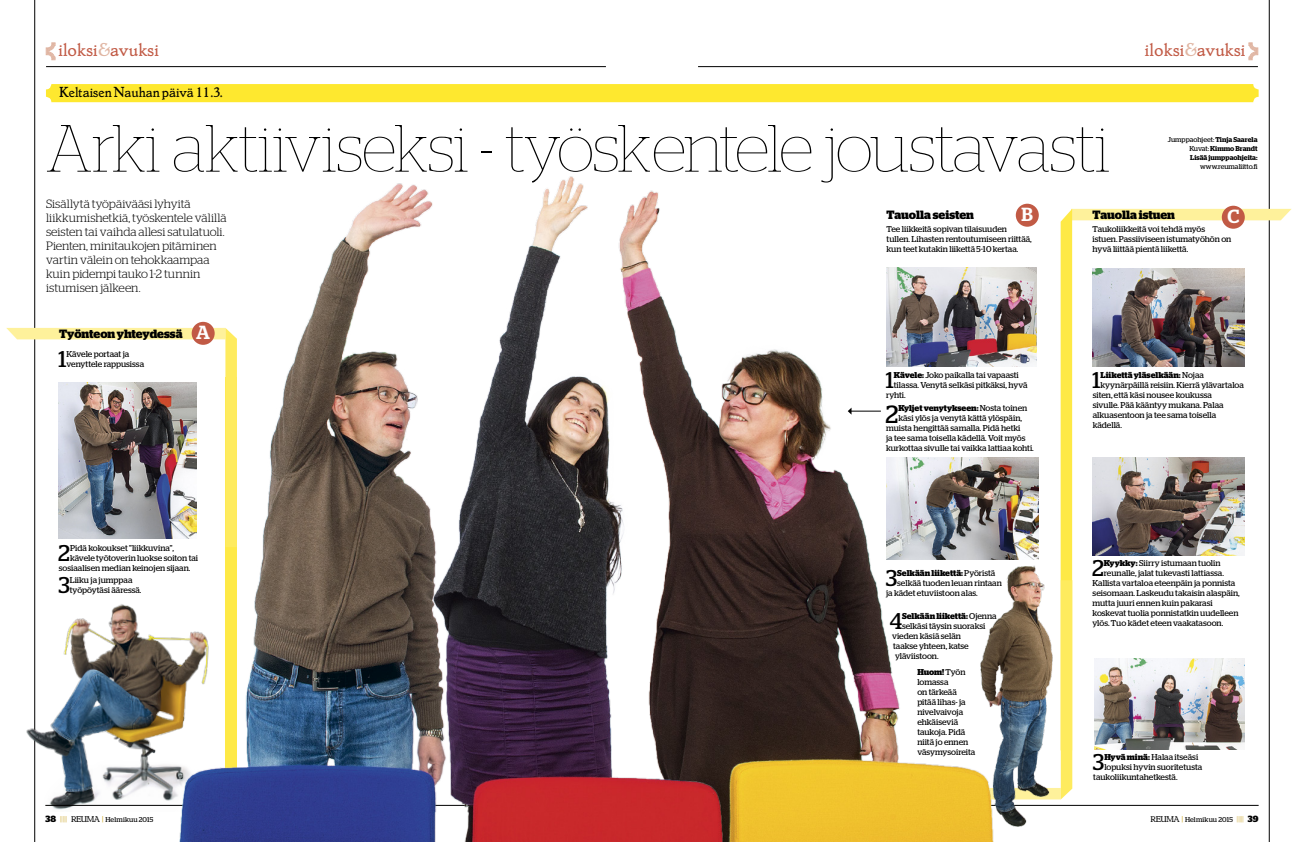
<style>
.page{position:relative;width:1304px;height:842px;background:#fff}
.page>*{position:absolute;margin:0;border:0;box-sizing:border-box;transform-origin:0 0}
.t1{font:100 66.6px "Stag";letter-spacing:-.02em;color:#000}
.t2{font:24.9px "Stag";color:#000}
.t3{font:22.8px "Stag";color:#000}
.t4{font:500 19px "Stag";color:#fff}
.t5{font:18px "Dutch Mediaeval";color:#c15a45}
.t6{font:14px "Dutch Mediaeval";letter-spacing:-.01em;color:#000}
.t7{font:300 12px/14px "Stag";letter-spacing:-.005em;color:#000}
.t8{font:700 12px "Stag";letter-spacing:-.005em;color:#000}
.t9{font:8.5px/10px "Stag";color:#000}
.t10{font:700 8.5px "Stag";color:#000}
.t11{font:7px "Stag";letter-spacing:.01em;color:#000}
.t12{font:600 7px/9px "Stag";color:#000;text-align:justify}
.s1{color:#e0b5a2}
.s2{font-size:66.5px}
.s3{font-weight:400}
.s4{font-weight:700}
.s5{font-weight:700;font-size:9px}
.s6{font-weight:300;font-size:8px;color:#d1ad37}
.s7{font-family:"Dutch Mediaeval";font-size:8px}
.s8{font-size:8px;color:#d1ad37}
</style>
<div class="page">
<hr style="left:698px;top:805px;width:561px;height:1px;background:#000">
<svg style="left:46px;top:43px;width:10px;height:17px"></svg>
<hr style="left:35px;top:0;width:1px;height:842px;background:#000">
<hr style="left:1269px;top:0;width:1px;height:842px;background:#000">
<svg style="left:1248px;top:43px;width:10px;height:17px"></svg>
<hr style="left:698px;top:66px;width:560px;height:1px;background:#000">
<hr style="left:46px;top:66px;width:560px;height:1px;background:#000">
<img style="left:26px;top:594px;width:146px;height:218px">
<hr style="left:45px;top:805px;width:561px;height:1px;background:#000">
<img style="left:723px;top:349px;width:271px;height:493px">
<svg style="left:6px;top:328px;width:166px;height:219px"></svg>
<div style="left:46px;top:84px;width:1213px;height:18px;background:#fee82f;border-radius:5px"></div>
<img style="left:59px;top:383px;width:113px;height:155px">
<img style="left:469px;top:176px;width:254px;height:666px">
<div style="left:1016px;top:204px;width:23px;height:23px;background:#c15a45;border-radius:50%"></div>
<div style="left:1222px;top:206px;width:23px;height:23px;background:#c15a45;border-radius:50%"></div>
<img style="left:848px;top:209px;width:444px;height:590px">
<img style="left:968px;top:555px;width:110px;height:283px">
<img style="left:172px;top:183px;width:297px;height:659px">
<h3 class="t5" style="left:58px;top:39px;width:102px">iloksi<span class="s1">&amp;</span>avuksi</h3>
<h3 class="t5" style="left:1145px;top:39px;width:102px">iloksi<span class="s1">&amp;</span>avuksi</h3>
<h3 class="t6" style="left:59px;top:84px;width:166px">Keltaisen Nauhan päivä 11.3.</h3>
<h1 class="t1" style="left:46px;top:112px;width:1065px">Arki aktiiviseksi - työskentele joustavast<span class="s2">i</span></h1>
<h3 class="t7" style="left:46px;top:197px;width:182px">Sisällytä työpäivääsi lyhyitä liikkumishetkiä, työskentele välillä seisten tai vaihda allesi satulatuoli.<br>Pienten, minitaukojen pitäminen vartin välein on tehokkaampaa kuin pidempi tauko 1-2 tunnin istumisen jälkeen.</h3>
<p class="t12" style="left:1189px;top:135px;width:70px;text-indent:-22px"><span class="s3">Jumppaohjeet:</span> Tinja Saarela <span class="s3">Kuvat:</span> Kimmo Brandt Lisää jumppaohjeita:</p>
<p class="t11" style="left:1200px;top:162px;width:59px">www.reumaliitto.fi</p>
<h3 class="t4" style="left:1022px;top:203px;width:13px">B</h3>
<h3 class="t4" style="left:1227px;top:205px;width:13px">C</h3>
<h3 class="t8" style="left:887px;top:208px;width:89px">Tauolla seisten</h3>
<p class="t9" style="left:887px;top:224px;width:147px">Tee liikkeitä sopivan tilaisuuden tullen. Lihasten rentoutumiseen riittää, kun teet kutakin liikettä 5-10 kertaa.</p>
<h3 class="t8" style="left:1093px;top:208px;width:84px">Tauolla istuen</h3>
<p class="t9" style="left:1093px;top:224px;width:140px">Taukoliikkeitä voi tehdä myös istuen. Passiiviseen istumatyöhön on hyvä liittää pientä liikettä.</p>
<h3 class="t8" style="left:59px;top:327px;width:125px">Työnteon yhteydessä</h3>
<h3 class="t3" style="left:58px;top:345px;width:10px">1</h3>
<p class="t9" style="left:67px;top:348px;width:79px">Kävele portaat ja venyttele rappusissa</p>
<h3 class="t4" style="left:196px;top:321px;width:15px">A</h3>
<h3 class="t3" style="left:58px;top:540px;width:13px">2</h3>
<p class="t9" style="left:70px;top:543px;width:105px">Pidä kokoukset ”liikkuvina”,</p>
<p class="t9" style="left:70px;top:553px;width:130px">kävele työtoverin luokse soiton tai</p>
<p class="t9" style="left:59px;top:563px;width:133px">sosiaalisen median keinojen sijaan.</p>
<h3 class="t3" style="left:58px;top:572px;width:13px">3</h3>
<p class="t9" style="left:70px;top:575px;width:73px">Liiku ja jumppaa työpöytäsi ääressä.</p>
<h3 class="t3" style="left:886px;top:367px;width:10px">1</h3>
<p class="t9" style="left:894px;top:370px;width:126px"><span class="s4">Kävele:</span> Joko paikalla tai vapaasti</p>
<p class="t9" style="left:894px;top:380px;width:135px">tilassa. Venytä selkäsi pitkäksi, hyvä</p>
<p class="t9" style="left:886px;top:390px;width:21px">ryhti.</p>
<h2 class="t2" style="left:886px;top:400px;width:14px">2</h2>
<p class="t10" style="left:898px;top:403px;width:130px">Kyljet venytykseen: <span class="s3">Nosta toinen</span></p>
<p class="t9" style="left:898px;top:413px;width:125px">käsi ylös ja venytä kättä ylöspäin,</p>
<p class="t9" style="left:886px;top:423px;width:136px">muista hengittää samalla. Pidä hetki</p>
<p class="t9" style="left:886px;top:433px;width:141px">ja tee sama toisella kädellä. Voit myös</p>
<p class="t9" style="left:886px;top:443px;width:149px">kurkottaa sivulle tai vaikka lattiaa kohti.</p>
<h3 class="t3" style="left:886px;top:565px;width:13px">3</h3>
<p class="t10" style="left:897px;top:568px;width:100px">Selkään liikettä: <span class="s3">Pyöristä</span></p>
<p class="t9" style="left:897px;top:578px;width:106px">selkää tuoden leuan rintaan</p>
<p class="t9" style="left:886px;top:588px;width:93px">ja kädet etuviistoon alas.</p>
<h3 class="t3" style="left:890px;top:607px;width:14px">4</h3>
<p class="t10" style="left:902px;top:611px;width:96px">Selkään liikettä: <span class="s3">Ojenna</span></p>
<p class="t9" style="left:902px;top:621px;width:85px">selkäsi täysin suoraksi</p>
<p class="t9" style="left:892px;top:631px;width:70px">vieden käsiä selän</p>
<p class="t9" style="left:893px;top:641px;width:77px">taakse yhteen, katse</p>
<p class="t9" style="left:895px;top:651px;width:45px">yläviistoon.</p>
<p class="t9" style="left:917px;top:667px;width:59px"><span class="s4">Huom!</span> Työn lomassa<br>on tärkeää pitää lihas- ja nivelvaivoja ehkäiseviä taukoja. Pidä niitä jo ennen väsymysoireita</p>
<h3 class="t3" style="left:1092px;top:367px;width:10px">1</h3>
<p class="t10" style="left:1101px;top:370px;width:105px">Liikettä yläselkään: <span class="s3">Nojaa</span></p>
<p class="t9" style="left:1101px;top:380px;width:145px">kyynärpäillä reisiin. Kierrä ylävartaloa</p>
<p class="t9" style="left:1093px;top:390px;width:121px">siten, että käsi nousee koukussa</p>
<p class="t9" style="left:1093px;top:400px;width:132px">sivulle. Pää kääntyy mukana. Palaa</p>
<p class="t9" style="left:1093px;top:410px;width:125px">alkuasentoon ja tee sama toisella</p>
<p class="t9" style="left:1093px;top:420px;width:31px">kädellä.</p>
<h3 class="t3" style="left:1092px;top:554px;width:13px">2</h3>
<p class="t9" style="left:1104px;top:557px;width:118px"><span class="s4">Kyykky:</span> Siirry istumaan tuolin</p>
<p class="t9" style="left:1104px;top:567px;width:122px">reunalle, jalat tukevasti lattiassa.</p>
<p class="t9" style="left:1093px;top:577px;width:144px">Kallista vartaloa eteenpäin ja ponnista</p>
<p class="t9" style="left:1093px;top:587px;width:149px">seisomaan. Laskeudu takaisin alaspäin,</p>
<p class="t9" style="left:1093px;top:597px;width:122px">mutta juuri ennen kuin pakarasi</p>
<p class="t9" style="left:1093px;top:607px;width:148px">koskevat tuolia ponnistatkin uudelleen</p>
<p class="t9" style="left:1093px;top:617px;width:132px">ylös. Tuo kädet eteen vaakatasoon.</p>
<h3 class="t3" style="left:1093px;top:749px;width:13px">3</h3>
<p class="t9" style="left:1104px;top:752px;width:95px"><span class="s4">Hyvä minä:</span> Halaa itseäsi</p>
<p class="t9" style="left:1104px;top:762px;width:99px">lopuksi hyvin suoritetusta</p>
<p class="t9" style="left:1093px;top:772px;width:86px">taukoliikuntahetkestä.</p>
<p class="t11" style="left:45px;top:815px;width:110px"><span class="s5">38</span> <span class="s6">|||||</span> <span class="s7">REUMA</span> <span class="s8">|</span> Helmikuu 2015</p>
<p class="t11" style="left:1151px;top:815px;width:110px"><span class="s7">REUMA</span> <span class="s8">|</span> Helmikuu 2015 <span class="s6">|||||</span> <span class="s5">39</span></p>
</div>
